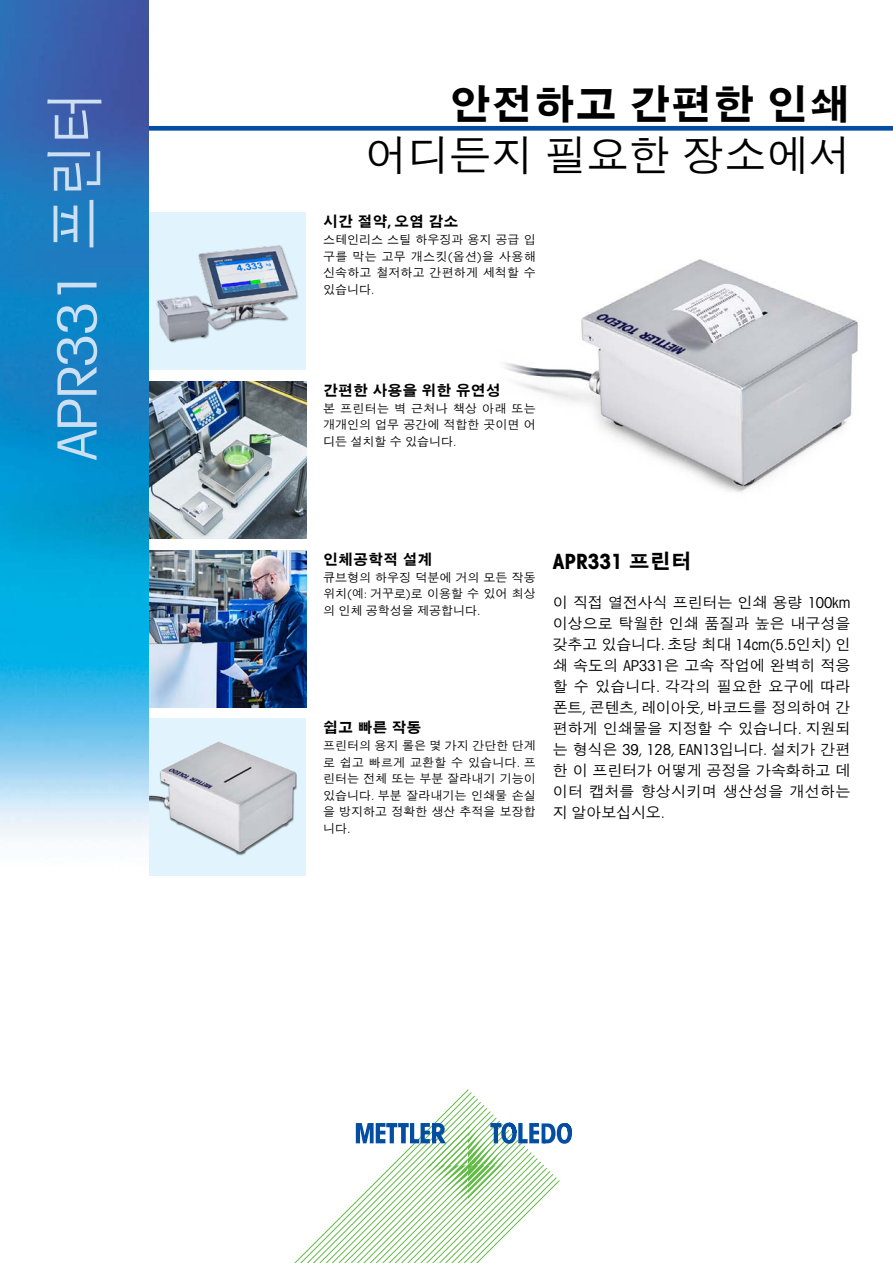
<style>
.page{position:relative;width:893px;height:1263px;background:#fff}
.page>*{position:absolute;margin:0;border:0;box-sizing:border-box;transform-origin:0 0}
.t1{font:54px "Avant Gardefor MT Bk";letter-spacing:-.025em;color:#ccdff3;scale:1.12 1}
.t2{font:500 42px "SM Gothic Std";color:#000}
.t3{font:700 42px "SM Gothic Std";color:#000}
.t4{font:21px "Avant Gardefor MT Bd";color:#000}
.t5{font:500 15px/21px "SM Gothic Std";letter-spacing:-.01em;color:#000;text-align:justify}
.t6{font:700 15px "SM Gothic Std";color:#000}
.t7{font:15px "Avant Gardefor MT Bk";letter-spacing:-.01em;color:#000}
.t8{font:500 12px/16.5px "SM Gothic Std";color:#000;text-align:justify}
.s1{font-family:"SM Gothic Std";font-weight:500;font-size:60.45px}
.s2{font-family:"Avant Gardefor MT Bd";font-weight:400}
.s3{font-family:"Avant Gardefor MT Bk";font-weight:400}
.s4{font-family:"SM Gothic Std";font-weight:700}
.s5{font-family:"SM Gothic Std";font-weight:500}
</style>
<div class="page">
<img style="left:504px;top:259px;width:354px;height:233px">
<img style="left:149px;top:550px;width:157px;height:157px">
<img style="left:149px;top:381px;width:157px;height:158px">
<div style="left:149px;top:213px;width:157px;height:157px;background:#e1f4fd"></div>
<img style="left:156px;top:245px;width:143px;height:98px">
<div style="left:149px;top:719px;width:157px;height:157px;background:#e1f4fd"></div>
<div style="left:149px;top:742px;width:148px;height:113px;background:#000;opacity:.6"></div>
<img style="left:149px;top:741px;width:147px;height:111px">
<div style="left:117px;top:126px;width:776px;height:5px;background:#034ea2"></div>
<img style="left:0;top:0;width:149px;height:840px">
<svg style="left:294px;top:1089px;width:240px;height:174px"></svg>
<svg style="left:356px;top:1122px;width:216px;height:85px"></svg>
<h1 class="t1" style="left:44px;top:460px;width:331px;rotate:-90deg">APR331 <span class="s1">프린터</span></h1>
<h2 class="t3" style="left:449px;top:83px;width:403px">안전하고 간편한 인쇄</h2>
<h2 class="t2" style="left:365px;top:134px;width:487px">어디든지 필요한 장소에서</h2>
<p class="t6" style="left:323px;top:214px;width:137px">시간 절약<span class="s2">,</span> 오염 감소</p>
<p class="t8" style="left:323px;top:232px;width:214px">스테인리스 스틸 하우징과 용지 공급 입 구를 막는 고무 개스킷<span class="s3">(</span>옵션<span class="s3">)</span>을 사용해 신속하고 철저하고 간편하게 세척할 수 있습니다<span class="s3">.</span></p>
<p class="t6" style="left:323px;top:383px;width:179px">간편한 사용을 위한 유연성</p>
<p class="t8" style="left:323px;top:401px;width:214px">본 프린터는 벽 근처나 책상 아래 또는 개개인의 업무 공간에 적합한 곳이면 어 디든 설치할 수 있습니다<span class="s3">.</span></p>
<p class="t6" style="left:323px;top:551px;width:111px">인체공학적 설계</p>
<p class="t8" style="left:323px;top:570px;width:214px">큐브형의 하우징 덕분에 거의 모든 작동 위치<span class="s3">(</span>예<span class="s3">:</span> 거꾸로<span class="s3">)</span>로 이용할 수 있어 최상 의 인체 공학성을 제공합니다<span class="s3">.</span></p>
<p class="t6" style="left:323px;top:720px;width:100px">쉽고 빠른 작동</p>
<p class="t8" style="left:323px;top:738px;width:214px">프린터의 용지 롤은 몇 가지 간단한 단계 로 쉽고 빠르게 교환할 수 있습니다<span class="s3">.</span> 프 린터는 전체 또는 부분 잘라내기 기능이 있습니다<span class="s3">.</span> 부분 잘라내기는 인쇄물 손실 을 방지하고 정확한 생산 추적을 보장합 니다<span class="s3">.</span></p>
<h3 class="t4" style="left:553px;top:547px;width:140px">APR331 <span class="s4">프린터</span></h3>
<p class="t5" style="left:553px;top:593px;width:299px">이 직접 열전사식 프린터는 인쇄 용량 <span class="s3">100km </span>이상으로 탁월한 인쇄 품질과 높은 내구성을 갖추고 있습니다<span class="s3">.</span> 초당 최대 <span class="s3">14cm(5.5</span>인치<span class="s3">)</span> 인 쇄 속도의 <span class="s3">AP331</span>은 고속 작업에 완벽히 적응 할 수 있습니다<span class="s3">.</span> 각각의 필요한 요구에 따라 폰트<span class="s3">,</span> 콘텐츠<span class="s3">,</span> 레이아웃<span class="s3">,</span> 바코드를 정의하여 간 편하게 인쇄물을 지정할 수 있습니다<span class="s3">.</span> 지원되</p>
<p class="t7" style="left:553px;top:741px;width:299px"><span class="s5">는 형식은</span> 39, 128, EAN13<span class="s5">입니다</span>. <span class="s5">설치가 간편</span></p>
<p class="t5" style="left:553px;top:761px;width:299px">한 이 프린터가 어떻게 공정을 가속화하고 데 이터 캡처를 향상시키며 생산성을 개선하는 지 알아보십시오<span class="s3">.</span></p>
</div>
